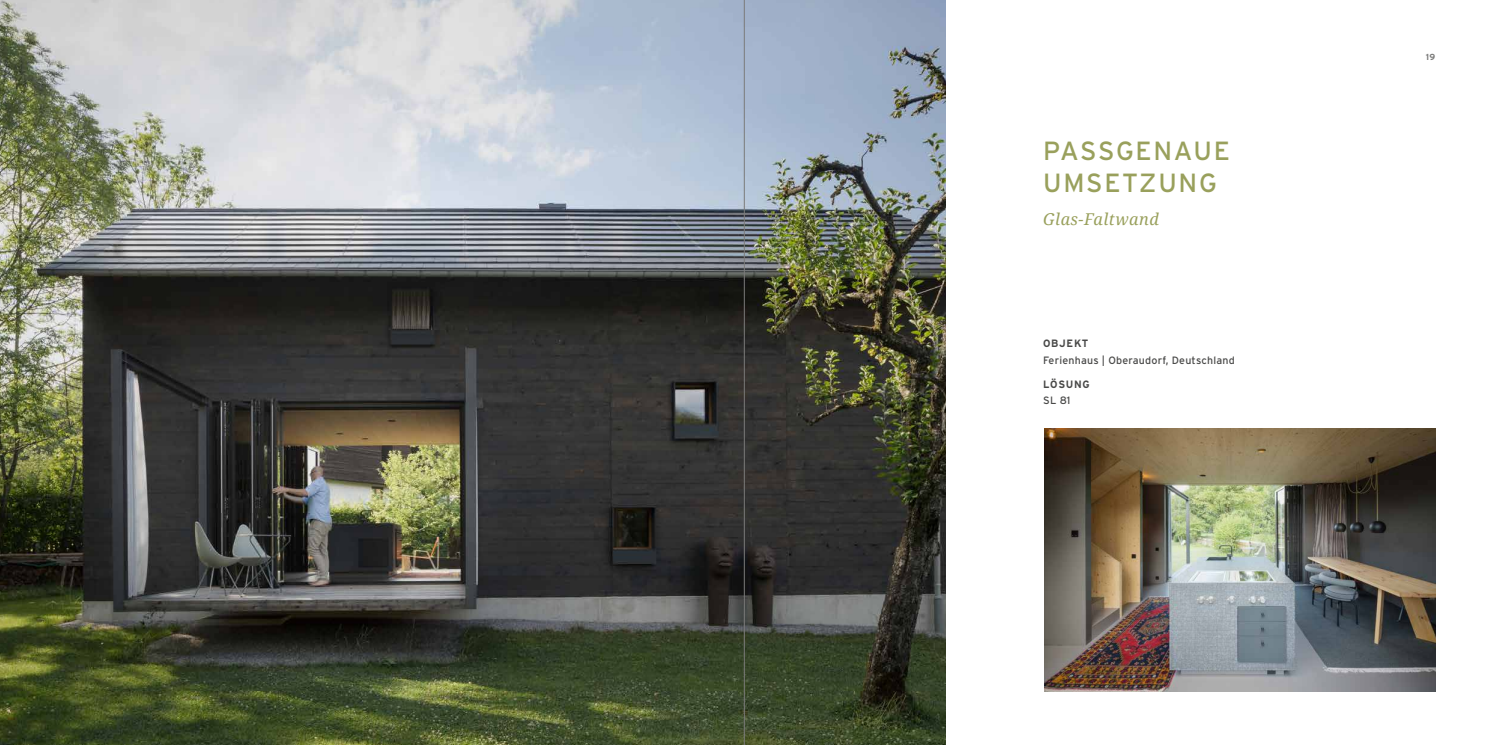
<style>
.page{position:relative;width:1489px;height:745px;background:#fff}
.page>*{position:absolute;margin:0;border:0;box-sizing:border-box;transform-origin:0 0}
.t1{font:26.25px/32.6px "Interstate";letter-spacing:.065em;color:#99a05c}
.t2{font:italic 16.25px "Droid Serif";letter-spacing:.03em;color:#99a05c}
.t3{font:10.62px "Interstate";letter-spacing:.02em;color:#494948}
.t4{font:700 10.62px "Interstate";letter-spacing:.065em;color:#494948}
.t5{font:700 8.75px "Interstate";color:#7b7b7a}
</style>
<div class="page">
<img style="left:1044px;top:428px;width:391px;height:263px">
<img style="left:0;top:0;width:945px;height:744px">
<hr style="left:744px;top:0;width:1px;height:744px;background:#7b7b7a">
<h1 class="t1" style="left:1043px;top:134px;width:188px">PASSGENAUE<br>UMSETZUNG</h1>
<h2 class="t2" style="left:1043px;top:210px;width:117px">Glas-Faltwand</h2>
<p class="t4" style="left:1043px;top:337px;width:47px">OBJEKT</p>
<p class="t3" style="left:1043px;top:353px;width:193px">Ferienhaus | Oberaudorf, Deutschland</p>
<p class="t4" style="left:1043px;top:377px;width:48px">LÖSUNG</p>
<p class="t3" style="left:1043px;top:394px;width:29px">SL 81</p>
<p class="t5" style="left:1425px;top:51px;width:11px">19</p>
</div>
